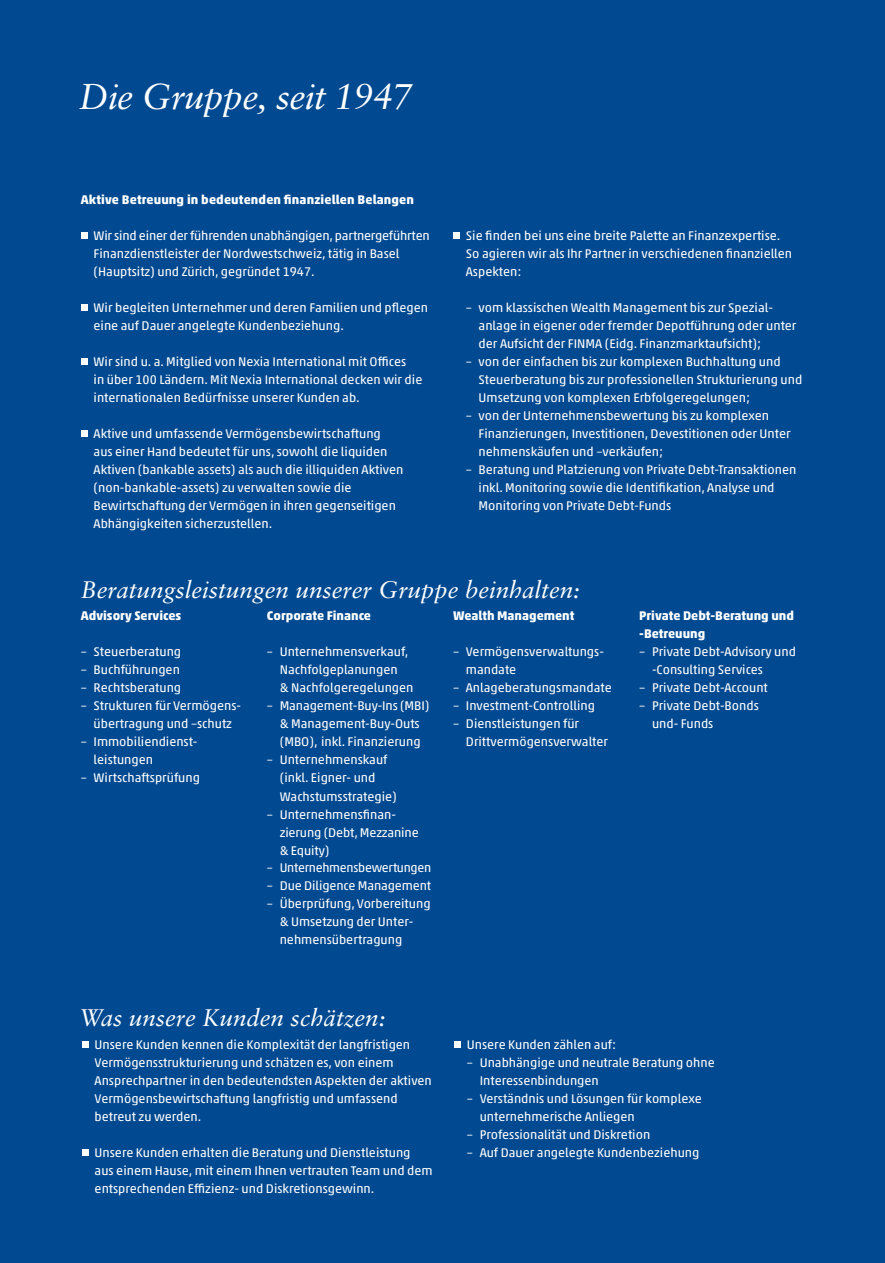
<style>
.page{position:relative;width:885px;height:1263px;background:#fff}
.page>*{position:absolute;margin:0;border:0;box-sizing:border-box;transform-origin:0 0}
.t1{font:italic 36px "Sabon";letter-spacing:-.02em;color:#fff}
.t2{font:italic 24px "Sabon";color:#fff}
.t3{font:12.75px/18px "Akko Std";color:#fff}
.t4{font:700 12.75px/18px "Akko Pro";color:#fff}
.t5{font:12.75px "Akko Std";letter-spacing:-.02em;color:#fff}
</style>
<div class="page">
<div style="left:0;top:0;width:884px;height:1263px;background:#014990"></div>
<svg style="left:81px;top:232px;width:6px;height:6px"></svg>
<svg style="left:81px;top:304px;width:6px;height:6px"></svg>
<svg style="left:81px;top:358px;width:6px;height:6px"></svg>
<svg style="left:81px;top:430px;width:6px;height:6px"></svg>
<svg style="left:453px;top:232px;width:6px;height:6px"></svg>
<div style="left:82px;top:1041px;width:6px;height:7px;background:#fff"></div>
<div style="left:82px;top:1149px;width:6px;height:7px;background:#fff"></div>
<div style="left:454px;top:1041px;width:6px;height:7px;background:#fff"></div>
<h1 class="t1" style="left:79px;top:75px;width:335px">Die Gruppe, seit 1947</h1>
<p class="t4" style="left:81px;top:190px;width:334px">Aktive Betreuung in bedeutenden finanziellen Belangen</p>
<p class="t3" style="left:94px;top:226px;width:337px">Wir sind einer der führenden unabhängigen, partnergeführten<br>Finanzdienstleister der Nordwestschweiz, tätig in Basel (Hauptsitz) und Zürich, gegründet 1947.</p>
<p class="t3" style="left:94px;top:298px;width:336px">Wir begleiten Unternehmer und deren Familien und pflegen eine auf Dauer angelegte Kundenbeziehung.</p>
<p class="t3" style="left:94px;top:352px;width:330px">Wir sind u. a. Mitglied von Nexia International mit Offices<br>in über 100 Ländern. Mit Nexia International decken wir die internationalen Bedürfnisse unserer Kunden ab.</p>
<p class="t3" style="left:94px;top:424px;width:311px">Aktive und umfassende Vermögensbewirtschaftung<br>aus einer Hand bedeutet für uns, sowohl die liquiden Aktiven (bankable assets) als auch die illiquiden Aktiven (non-bankable-assets) zu verwalten sowie die Bewirtschaftung der Vermögen in ihren gegenseitigen Abhängigkeiten sicherzustellen.</p>
<p class="t3" style="left:466px;top:226px;width:328px">Sie finden bei uns eine breite Palette an Finanzexpertise.<br>So agieren wir als Ihr Partner in verschiedenen finanziellen<br>Aspekten:</p>
<p class="t3" style="left:478px;top:298px;width:319px;text-indent:-13px">– vom klassischen Wealth Management bis zur Spezial&shy;anlage in eigener oder fremder Depotführung oder unter der Aufsicht der FINMA (Eidg. Finanzmarktaufsicht);</p>
<p class="t3" style="left:478px;top:352px;width:325px;text-indent:-13px">– von der einfachen bis zur komplexen Buchhaltung und<br>Steuerberatung bis zur professionellen Strukturierung und<br>Umsetzung von komplexen Erbfolgeregelungen;</p>
<p class="t3" style="left:478px;top:406px;width:313px;text-indent:-13px">– von der Unternehmensbewertung bis zu komplexen<br>Finanzierungen, Investitionen, Devestitionen oder Unter nehmenskäufen und –verkäufen;</p>
<p class="t3" style="left:478px;top:460px;width:319px;text-indent:-13px">– Beratung und Platzierung von Private Debt-Transaktionen inkl. Monitoring sowie die Identifikation, Analyse und<br>Monitoring von Private Debt-Funds</p>
<h2 class="t2" style="left:81px;top:576px;width:500px">Beratungsleistungen unserer Gruppe beinhalten:</h2>
<p class="t4" style="left:81px;top:607px;width:102px">Advisory Services</p>
<p class="t3" style="left:81px;top:643px;width:102px">– Steuerberatung</p>
<p class="t3" style="left:81px;top:661px;width:101px">– Buchführungen</p>
<p class="t3" style="left:81px;top:679px;width:102px">– Rechtsberatung</p>
<p class="t3" style="left:81px;top:697px;width:162px;text-align:center">– Strukturen für Vermögens&shy;übertragung und –schutz</p>
<p class="t3" style="left:94px;top:733px;width:105px;text-indent:-13px">– Immobiliendienst&shy;leistungen</p>
<p class="t3" style="left:81px;top:769px;width:121px">– Wirtschaftsprüfung</p>
<p class="t4" style="left:267px;top:607px;width:106px">Corporate Finance</p>
<p class="t3" style="left:280px;top:643px;width:135px;text-indent:-13px">– Unternehmensverkauf,<br>Nachfolgeplanungen<br>&amp; Nachfolgeregelungen</p>
<p class="t3" style="left:267px;top:697px;width:164px;text-align:center">– Management-Buy-Ins (MBI) &amp; Management-Buy-Outs (MBO), inkl. Finanzierung</p>
<p class="t3" style="left:280px;top:751px;width:118px;text-indent:-13px">– Unternehmenskauf (inkl. Eigner- und<br>Wachstumsstrategie)</p>
<p class="t3" style="left:280px;top:805px;width:140px;text-indent:-13px">– Unternehmensfinan&shy;zierung (Debt, Mezzanine &amp; Equity)</p>
<p class="t5" style="left:267px;top:860px;width:166px">– Unternehmensbewertungen</p>
<p class="t3" style="left:267px;top:877px;width:166px">– Due Diligence Management</p>
<p class="t3" style="left:280px;top:895px;width:152px;text-indent:-13px">– Überprüfung, Vorbereitung &amp; Umsetzung der Unter&shy;nehmensübertragung</p>
<p class="t4" style="left:453px;top:607px;width:123px">Wealth Management</p>
<p class="t3" style="left:466px;top:643px;width:139px;text-indent:-13px">– Vermögensverwaltungs&shy;mandate</p>
<p class="t3" style="left:453px;top:679px;width:160px">– Anlageberatungsmandate</p>
<p class="t3" style="left:453px;top:697px;width:143px">– Investment-Controlling</p>
<p class="t3" style="left:466px;top:715px;width:144px;text-indent:-13px">– Dienstleistungen für<br>Drittvermögensverwalter</p>
<p class="t4" style="left:639px;top:607px;width:156px">Private Debt-Beratung und -Betreuung</p>
<p class="t3" style="left:652px;top:643px;width:145px;text-indent:-13px">– Private Debt-Advisory und -Consulting Services</p>
<p class="t3" style="left:639px;top:679px;width:130px">– Private Debt-Account</p>
<p class="t3" style="left:652px;top:697px;width:108px;text-indent:-13px">– Private Debt-Bonds und- Funds</p>
<h2 class="t2" style="left:79px;top:1004px;width:308px">Was unsere Kunden schätzen:</h2>
<p class="t3" style="left:95px;top:1036px;width:338px">Unsere Kunden kennen die Komplexität der langfristigen Vermögensstrukturierung und schätzen es, von einem Ansprechpartner in den bedeutendsten Aspekten der aktiven Vermögensbewirtschaftung langfristig und umfassend betreut zu werden.</p>
<p class="t3" style="left:95px;top:1144px;width:339px">Unsere Kunden erhalten die Beratung und Dienstleistung aus einem Hause, mit einem Ihnen vertrauten Team und dem entsprechenden Effizienz- und Diskretionsgewinn.</p>
<p class="t3" style="left:467px;top:1036px;width:151px">Unsere Kunden zählen auf:</p>
<p class="t3" style="left:479px;top:1054px;width:236px;text-indent:-13px">– Unabhängige und neutrale Beratung ohne<br>Interessenbindungen</p>
<p class="t3" style="left:479px;top:1090px;width:223px;text-indent:-13px">– Verständnis und Lösungen für komplexe unternehmerische Anliegen</p>
<p class="t3" style="left:467px;top:1126px;width:185px">– Professionalität und Diskretion</p>
<p class="t3" style="left:467px;top:1144px;width:234px">– Auf Dauer angelegte Kundenbeziehung</p>
</div>
